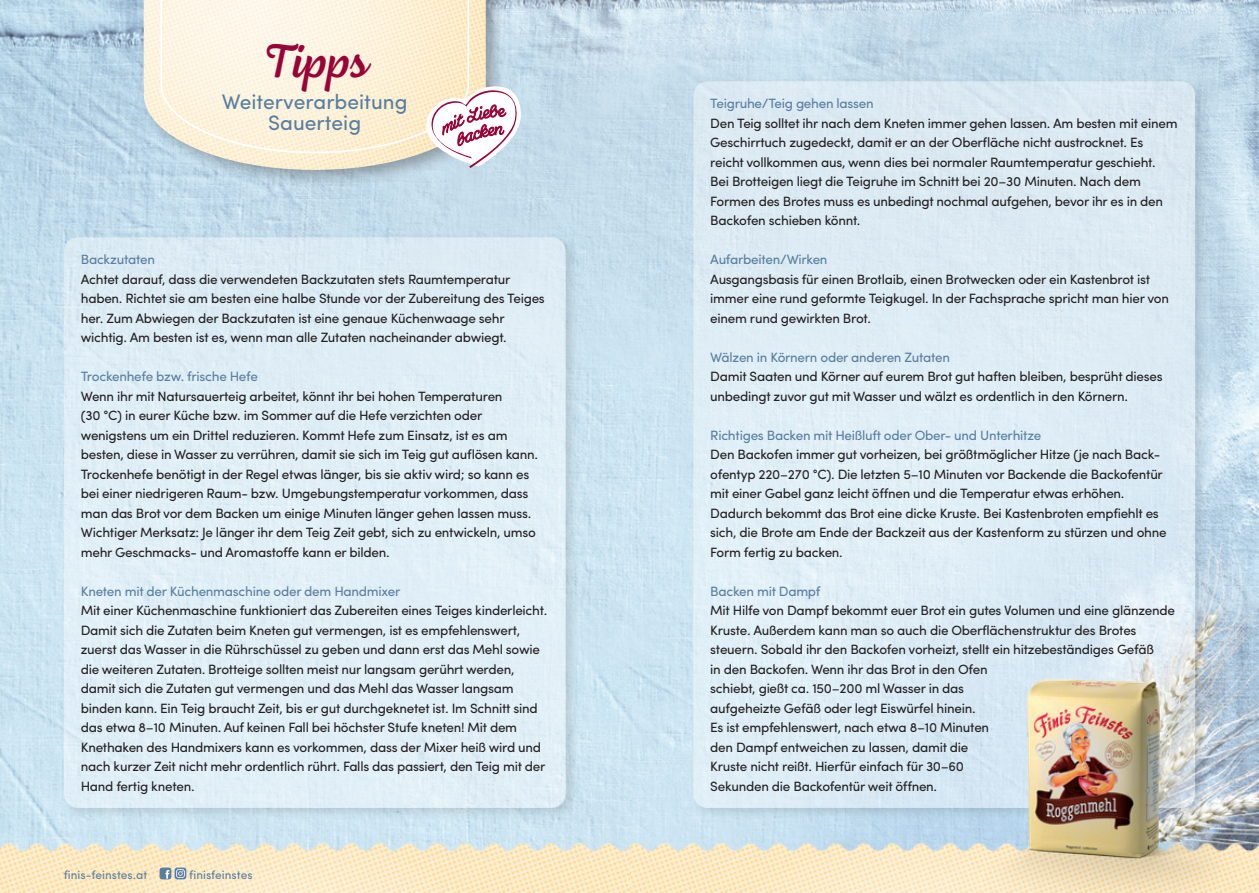
<style>
.page{position:relative;width:1259px;height:893px;background:#fff}
.page>*{position:absolute;margin:0;border:0;box-sizing:border-box;transform-origin:0 0}
.t1{font:48px "Lemongrass Script";color:#990438}
.t2{font:21px/21px "Sofia Pro";color:#587ea0;text-align:center}
.t3{font:13.5px/19.5px "Sofia Pro";letter-spacing:-.02em;color:#231f20}
.t4{font:13.5px "Sofia Pro";letter-spacing:-.02em;color:#587ea0}
.t5{font:12px "Sofia Pro";color:#587ea0}
</style>
<div class="page">
<img style="left:0;top:0;width:1259px;height:829px">
<img style="left:0;top:829px;width:1259px;height:64px">
<svg style="left:160px;top:867px;width:26px;height:12px"></svg>
<div style="left:138px;top:0;width:368px;height:189px;background:#231f20;opacity:.35"></div>
<img style="left:144px;top:0;width:342px;height:170px">
<svg style="left:159px;top:0;width:311px;height:154px;background:#fbf1db"></svg>
<svg style="left:421px;top:86px;width:101px;height:82px"></svg>
<div style="left:689px;top:76px;width:520px;height:745px;background:#231f20;opacity:.35"></div>
<div style="left:693px;top:81px;width:502px;height:727px;background:#ddecf4;border-radius:14px"></div>
<div style="left:60px;top:232px;width:520px;height:589px;background:#231f20;opacity:.35"></div>
<div style="left:64px;top:237px;width:502px;height:571px;background:#e0eef6;border-radius:14px"></div>
<img style="left:955px;top:670px;width:296px;height:223px">
<h1 class="t1" style="left:262px;top:32px;width:107px">Tipps</h1>
<h2 class="t2" style="left:222px;top:89px;width:187px">Weiterverarbeitung<br>Sauerteig</h2>
<p class="t4" style="left:710px;top:94px;width:165px">Teigruhe/Teig gehen lassen</p>
<p class="t3" style="left:710px;top:112px;width:469px">Den Teig solltet ihr nach dem Kneten immer gehen lassen. Am besten mit einem Geschirrtuch zugedeckt, damit er an der Oberfläche nicht austrocknet. Es reicht vollkommen aus, wenn dies bei normaler Raumtemperatur geschieht.<br>Bei Brotteigen liegt die Teigruhe im Schnitt bei 20–30 Minuten. Nach dem Formen des Brotes muss es unbedingt nochmal aufgehen, bevor ihr es in den Backofen schieben könnt.</p>
<p class="t4" style="left:710px;top:250px;width:119px">Aufarbeiten/Wirken</p>
<p class="t3" style="left:710px;top:268px;width:460px">Ausgangsbasis für einen Brotlaib, einen Brotwecken oder ein Kastenbrot ist immer eine rund geformte Teigkugel. In der Fachsprache spricht man hier von einem rund gewirkten Brot.</p>
<p class="t4" style="left:710px;top:347px;width:241px">Wälzen in Körnern oder anderen Zutaten</p>
<p class="t3" style="left:710px;top:366px;width:454px">Damit Saaten und Körner auf eurem Brot gut haften bleiben, besprüht dieses unbedingt zuvor gut mit Wasser und wälzt es ordentlich in den Körnern.</p>
<p class="t4" style="left:710px;top:425px;width:332px">Richtiges Backen mit Heißluft oder Ober- und Unterhitze</p>
<p class="t3" style="left:710px;top:444px;width:458px">Den Backofen immer gut vorheizen, bei größtmöglicher Hitze (je nach Back&shy;ofentyp 220–270 °C). Die letzten 5–10 Minuten vor Backende die Backofentür mit einer Gabel ganz leicht öffnen und die Temperatur etwas erhöhen.<br>Dadurch bekommt das Brot eine dicke Kruste. Bei Kastenbroten empfiehlt es sich, die Brote am Ende der Backzeit aus der Kastenform zu stürzen und ohne Form fertig zu backen.</p>
<p class="t4" style="left:710px;top:581px;width:112px">Backen mit Dampf</p>
<p class="t3" style="left:710px;top:600px;width:466px">Mit Hilfe von Dampf bekommt euer Brot ein gutes Volumen und eine glänzende Kruste. Außerdem kann man so auch die Oberflächenstruktur des Brotes steuern. Sobald ihr den Backofen vorheizt, stellt ein hitzebeständiges Gefäß<br>in den Backofen. Wenn ihr das Brot in den Ofen<br>schiebt, gießt ca. 150–200 ml Wasser in das<br>aufgeheizte Gefäß oder legt Eiswürfel hinein.<br>Es ist empfehlenswert, nach etwa 8–10 Minuten<br>den Dampf entweichen zu lassen, damit die<br>Kruste nicht reißt. Hierfür einfach für 30–60<br>Sekunden die Backofentür weit öffnen.</p>
<p class="t4" style="left:81px;top:250px;width:76px">Backzutaten</p>
<p class="t3" style="left:81px;top:268px;width:465px">Achtet darauf, dass die verwendeten Backzutaten stets Raumtemperatur haben. Richtet sie am besten eine halbe Stunde vor der Zubereitung des Teiges her. Zum Abwiegen der Backzutaten ist eine genaue Küchenwaage sehr wichtig. Am besten ist es, wenn man alle Zutaten nacheinander abwiegt.</p>
<p class="t4" style="left:81px;top:367px;width:179px">Trockenhefe bzw. frische Hefe</p>
<p class="t3" style="left:81px;top:385px;width:459px">Wenn ihr mit Natursauerteig arbeitet, könnt ihr bei hohen Temperaturen<br>(30 °C) in eurer Küche bzw. im Sommer auf die Hefe verzichten oder wenigstens um ein Drittel reduzieren. Kommt Hefe zum Einsatz, ist es am besten, diese in Wasser zu verrühren, damit sie sich im Teig gut auflösen kann.<br>Trockenhefe benötigt in der Regel etwas länger, bis sie aktiv wird; so kann es bei einer niedrigeren Raum- bzw. Umgebungstemperatur vorkommen, dass man das Brot vor dem Backen um einige Minuten länger gehen lassen muss.<br>Wichtiger Merksatz: Je länger ihr dem Teig Zeit gebt, sich zu entwickeln, umso mehr Geschmacks- und Aromastoffe kann er bilden.</p>
<p class="t4" style="left:81px;top:581px;width:321px">Kneten mit der Küchenmaschine oder dem Handmixer</p>
<p class="t3" style="left:81px;top:600px;width:468px">Mit einer Küchenmaschine funktioniert das Zubereiten eines Teiges kinderleicht.<br>Damit sich die Zutaten beim Kneten gut vermengen, ist es empfehlenswert, zuerst das Wasser in die Rührschüssel zu geben und dann erst das Mehl sowie die weiteren Zutaten. Brotteige sollten meist nur langsam gerührt werden, damit sich die Zutaten gut vermengen und das Mehl das Wasser langsam binden kann. Ein Teig braucht Zeit, bis er gut durchgeknetet ist. Im Schnitt sind das etwa 8–10 Minuten. Auf keinen Fall bei höchster Stufe kneten! Mit dem Knethaken des Handmixers kann es vorkommen, dass der Mixer heiß wird und nach kurzer Zeit nicht mehr ordentlich rührt. Falls das passiert, den Teig mit der Hand fertig kneten.</p>
<p class="t5" style="left:64px;top:866px;width:85px">finis-feinstes.at</p>
<p class="t5" style="left:189px;top:866px;width:65px">finisfeinstes</p>
</div>
